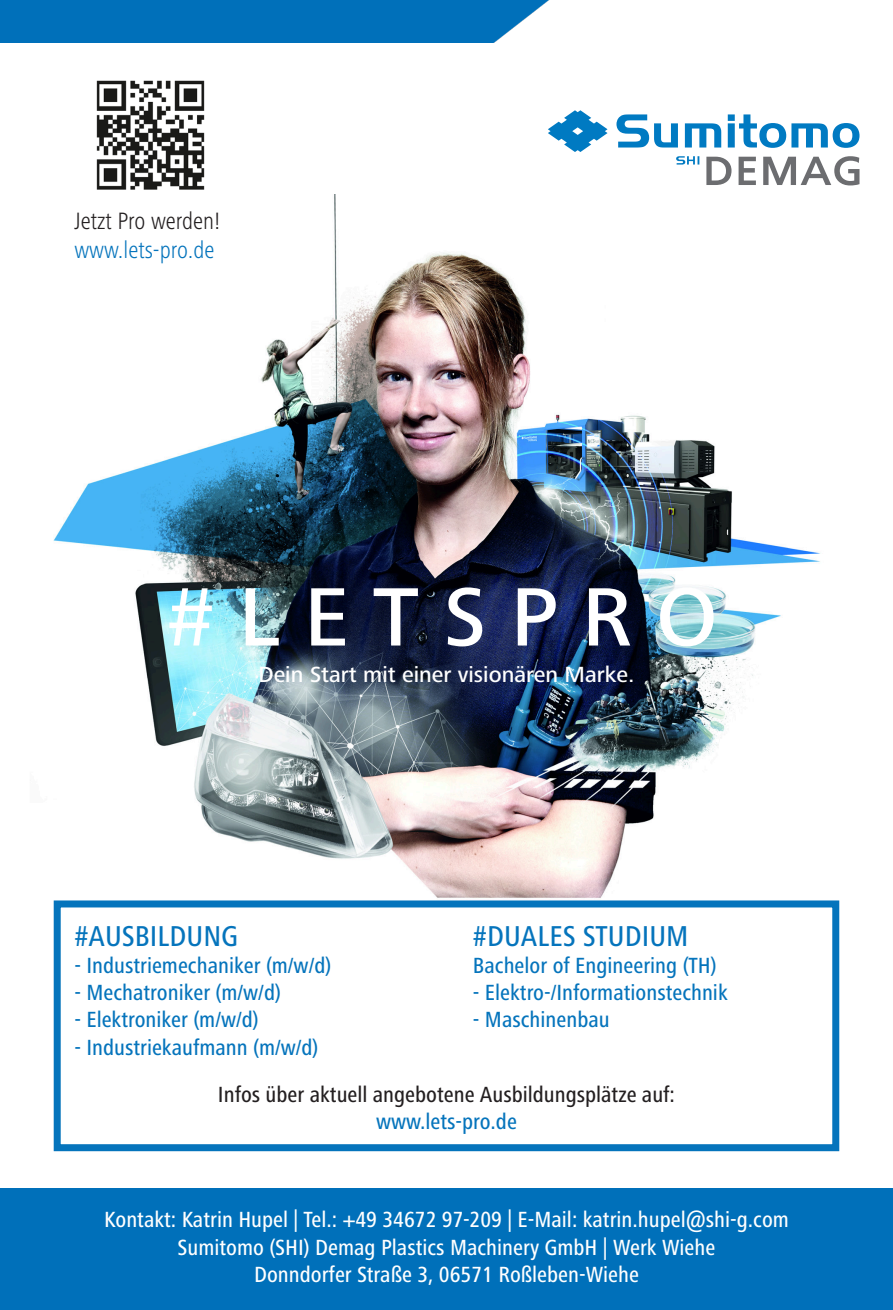
<style>
.page{position:relative;width:893px;height:1310px;background:#fff}
.page>*{position:absolute;margin:0;border:0;box-sizing:border-box;transform-origin:0 0}
.t1{font:500 85.75px "Frutiger Next LTW1 G";color:#fff}
.t2{font:500 condensed 29.75px "Frutiger Next LTW1 G";color:#0574bc}
.t3{font:300 condensed 24.5px "Frutiger Next LTW1 G";color:#231f20}
.t4{font:300 condensed 24.5px "Frutiger Next LTW1 G";color:#0574bc}
.t5{font:500 condensed 22.75px "Frutiger Next LTW1 G";color:#0574bc}
.t6{font:500 condensed 22.75px/27.3px "Frutiger Next LTW1 G";color:#fff;text-align:center}
.t7{font:500 condensed 22.75px "Frutiger Next LTW1 G";color:#231f20}
.t8{font:500 22.75px "Frutiger Next LTW1 G";color:#fff}
</style>
<div class="page">
<img style="left:53px;top:195px;width:787px;height:764px">
<div style="left:0;top:0;width:549px;height:42px;background:#0070ba"></div>
<svg style="left:676px;top:156px;width:23px;height:9px"></svg>
<svg style="left:616px;top:114px;width:62px;height:33px"></svg>
<svg style="left:685px;top:123px;width:36px;height:24px"></svg>
<svg style="left:728px;top:114px;width:131px;height:34px"></svg>
<svg style="left:548px;top:110px;width:59px;height:42px"></svg>
<svg style="left:706px;top:156px;width:153px;height:29px"></svg>
<div style="left:0;top:1188px;width:893px;height:122px;background:#0070ba"></div>
<div style="left:54px;top:900px;width:785px;height:251px;border:7px solid #0574bc"></div>
<img style="left:96px;top:80px;width:109px;height:110px">
<p class="t3" style="left:74px;top:206px;width:148px">Jetzt Pro werden!</p>
<p class="t4" style="left:74px;top:236px;width:142px">www.lets-pro.de</p>
<h1 class="t1" style="left:166px;top:568px;width:553px"># L E T S P R O</h1>
<p class="t8" style="left:258px;top:661px;width:378px">Dein Start mit einer visionären Marke.</p>
<h2 class="t2" style="left:74px;top:918px;width:165px">#AUSBILDUNG</h2>
<p class="t5" style="left:74px;top:952px;width:258px">- Industriemechaniker (m/w/d)</p>
<p class="t5" style="left:74px;top:979px;width:208px">- Mechatroniker (m/w/d)</p>
<p class="t5" style="left:74px;top:1007px;width:186px">- Elektroniker (m/w/d)</p>
<p class="t5" style="left:74px;top:1034px;width:246px">- Industriekaufmann (m/w/d)</p>
<h2 class="t2" style="left:473px;top:918px;width:217px">#DUALES STUDIUM</h2>
<p class="t5" style="left:473px;top:952px;width:245px">Bachelor of Engineering (TH)</p>
<p class="t5" style="left:473px;top:979px;width:256px">- Elektro-/Informationstechnik</p>
<p class="t5" style="left:473px;top:1007px;width:138px">- Maschinenbau</p>
<p class="t7" style="left:218px;top:1081px;width:459px">Infos über aktuell angebotene Ausbildungsplätze auf:</p>
<p class="t5" style="left:376px;top:1108px;width:142px">www.lets-pro.de</p>
<p class="t6" style="left:104px;top:1206px;width:686px">Kontakt: Katrin Hupel | Tel.: +49 34672 97-209 | E-Mail: katrin.hupel@shi-g.com<br>Sumitomo (SHI) Demag Plastics Machinery GmbH | Werk Wiehe<br>Donndorfer Straße 3, 06571 Roßleben-Wiehe</p>
</div>
